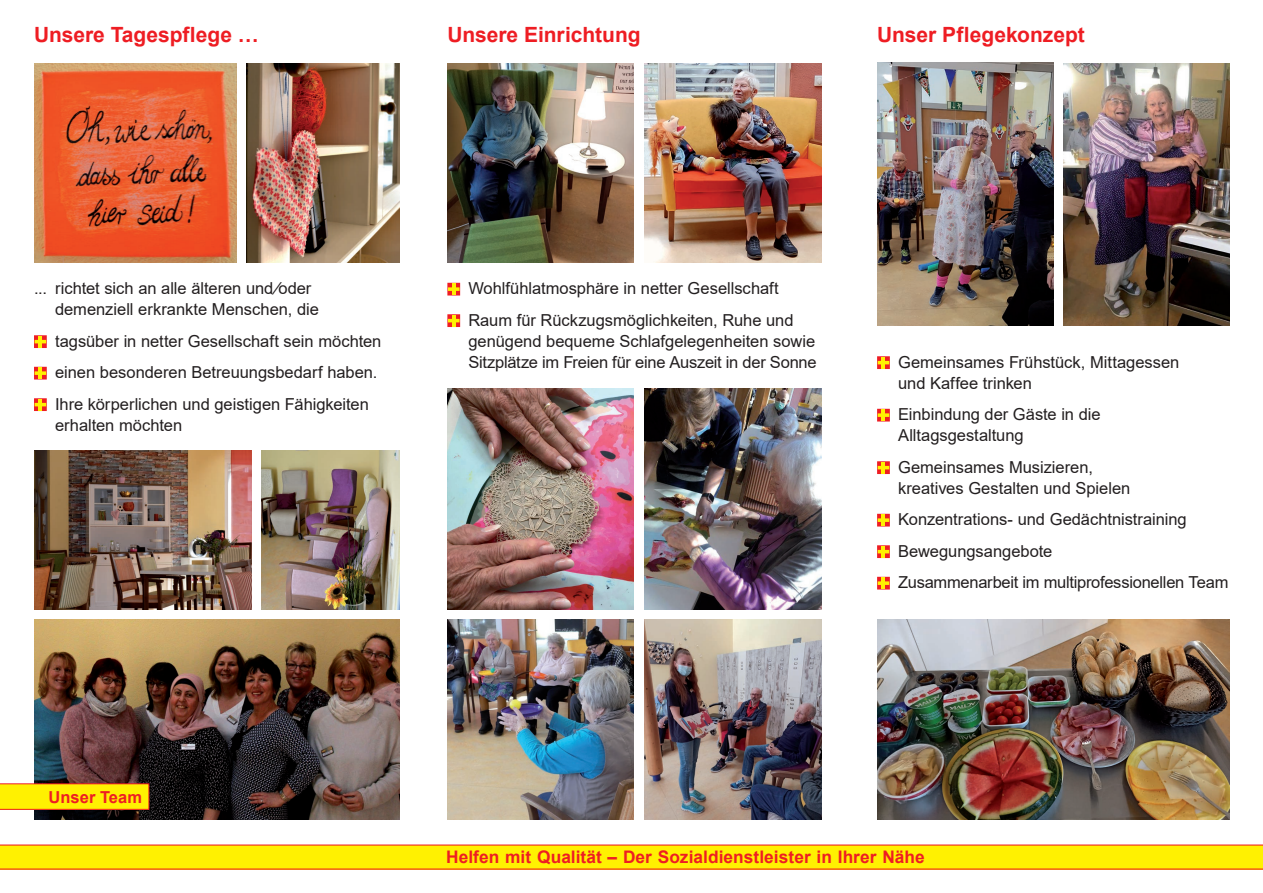
<style>
.page{position:relative;width:1263px;height:893px;background:#fff}
.page>*{position:absolute;margin:0;border:0;box-sizing:border-box;transform-origin:0 0}
.t1{font:700 21px "Arial";color:#ee1d23}
.t2{font:700 17.25px "Arial";color:#ee1d23}
.t3{font:16.5px/21px "Arial";color:#231f20}
.t4{font:700 16.5px "Arial";letter-spacing:.005em;color:#ee1d23}
</style>
<div class="page">
<svg style="left:0;top:844px;width:1263px;height:26px;background:#fddf08"></svg>
<img style="left:447px;top:620px;width:186px;height:199px">
<img style="left:877px;top:620px;width:352px;height:199px">
<img style="left:34px;top:620px;width:366px;height:199px">
<svg style="left:877px;top:356px;width:13px;height:13px"></svg>
<svg style="left:877px;top:409px;width:13px;height:13px"></svg>
<svg style="left:877px;top:461px;width:13px;height:13px"></svg>
<svg style="left:877px;top:514px;width:13px;height:13px"></svg>
<svg style="left:877px;top:545px;width:13px;height:13px"></svg>
<svg style="left:877px;top:577px;width:13px;height:12px"></svg>
<svg style="left:34px;top:335px;width:13px;height:13px"></svg>
<svg style="left:34px;top:367px;width:13px;height:13px"></svg>
<svg style="left:34px;top:398px;width:13px;height:13px"></svg>
<svg style="left:447px;top:283px;width:13px;height:13px"></svg>
<svg style="left:447px;top:314px;width:13px;height:13px"></svg>
<img style="left:1063px;top:63px;width:166px;height:263px">
<img style="left:877px;top:63px;width:176px;height:263px">
<img style="left:247px;top:63px;width:153px;height:200px">
<img style="left:34px;top:63px;width:202px;height:200px">
<img style="left:644px;top:63px;width:178px;height:199px">
<img style="left:447px;top:63px;width:186px;height:199px">
<img style="left:34px;top:451px;width:217px;height:158px">
<img style="left:262px;top:451px;width:138px;height:158px">
<img style="left:644px;top:388px;width:178px;height:221px">
<img style="left:447px;top:388px;width:186px;height:221px">
<img style="left:644px;top:620px;width:178px;height:199px">
<svg style="left:0;top:783px;width:149px;height:27px;background:#fbde04"></svg>
<p class="t1" style="left:34px;top:20px;width:226px">Unsere Tagespflege …</p>
<p class="t1" style="left:447px;top:20px;width:195px">Unsere Einrichtung</p>
<p class="t1" style="left:877px;top:20px;width:209px">Unser Pflegekonzept</p>
<p class="t3" style="left:55px;top:278px;width:265px;text-indent:-21px">... richtet sich an alle älteren und /oder demenziell erkrankte Menschen, die</p>
<p class="t3" style="left:55px;top:325px;width:328px;line-height:31.5px">tagsüber in netter Gesellschaft sein möchten einen besonderen Betreuungsbedarf haben.<br>Ihre körperlichen und geistigen Fähigkeiten</p>
<p class="t3" style="left:55px;top:414px;width:129px">erhalten möchten</p>
<p class="t3" style="left:468px;top:272px;width:327px;line-height:31.5px">Wohlfühlatmosphäre in netter Gesellschaft<br>Raum für Rückzugsmöglichkeiten, Ruhe und</p>
<p class="t3" style="left:468px;top:330px;width:350px">genügend bequeme Schlafgelegenheiten sowie<br>Sitzplätze im Freien für eine Auszeit in der Sonne</p>
<p class="t3" style="left:898px;top:351px;width:283px">Gemeinsames Frühstück, Mittagessen und Kaffee trinken</p>
<p class="t3" style="left:898px;top:404px;width:204px">Einbindung der Gäste in die<br>Alltagsgestaltung</p>
<p class="t3" style="left:898px;top:456px;width:234px">Gemeinsames Musizieren, kreatives Gestalten und Spielen</p>
<p class="t3" style="left:898px;top:503px;width:332px;line-height:31.5px">Konzentrations- und Gedächtnistraining<br>Bewegungsangebote<br>Zusammenarbeit im multiprofessionellen Team</p>
<p class="t4" style="left:49px;top:785px;width:95px">Unser Team</p>
<p class="t2" style="left:446px;top:845px;width:480px">Helfen mit Qualität – Der Sozialdienstleister in Ihrer Nähe</p>
</div>
